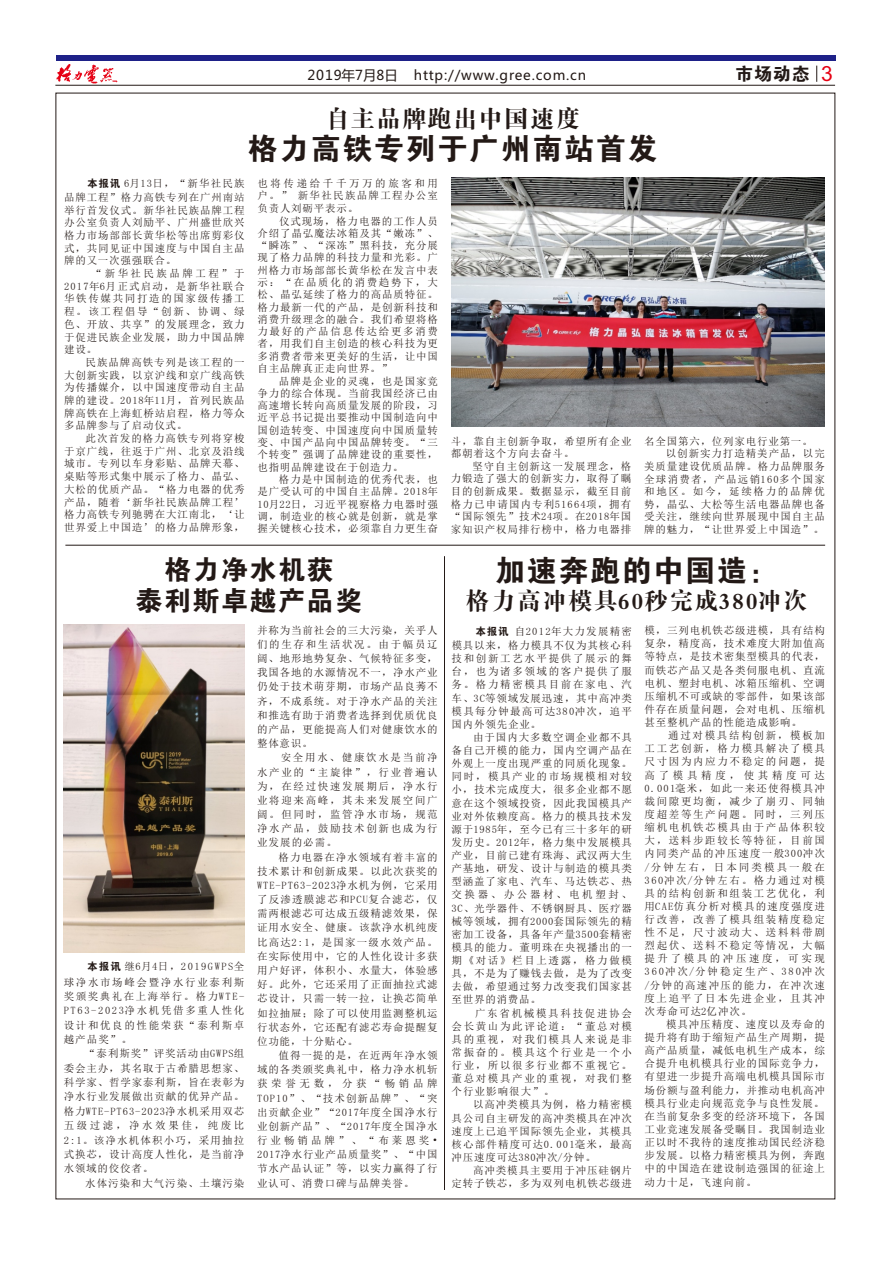
<style>
.page{position:relative;width:893px;height:1263px;background:#fff}
.page>*{position:absolute;margin:0;border:0;box-sizing:border-box;transform-origin:0 0}
.t1{font:30px "FZDHTJW GB1 0";letter-spacing:.055em;color:#231916}
.t2{font:27px/30.8px "FZDHTJW GB1 0";letter-spacing:.055em;color:#231916;text-align:center}
.t3{font:24px "FZDBSJW GB1 0";letter-spacing:.065em;color:#231916}
.t4{font:18px "FZDHTJW GB1 0";color:#231916}
.t5{font:13.5px "Microsoft Ya Hei";letter-spacing:.06em;color:#231916}
.t6{font:10.5px/13.2px "Sim Sun";letter-spacing:.08em;color:#231916;text-align:justify}
.t7{font:10.5px/15.9px "Sim Sun";letter-spacing:.16em;color:#231916;text-align:right}
.t8{font:10.5px "Sim Sun";letter-spacing:.115em;color:#231916}
.s1{font-family:"Arial";font-size:21px;color:#e60013}
.s2{font-family:"FZDHTJW GB1 0"}
</style>
<div class="page">
<div style="left:56px;top:56px;width:779px;height:5px;background:#1e2188"></div>
<hr style="left:65px;top:545px;width:760px;height:1px;background:#231916">
<hr style="left:55px;top:85px;width:780px;height:1px;background:#231916">
<svg style="left:816px;top:66px;width:1px;height:16px"></svg>
<img style="left:57px;top:64px;width:60px;height:19px">
<hr style="left:444px;top:556px;width:1px;height:634px;background:#231916">
<img style="left:451px;top:177px;width:374px;height:250px">
<img style="left:64px;top:625px;width:180px;height:328px">
<p class="t5" style="left:308px;top:69px;width:280px">2019年7月8日 http://www.gree.com.cn</p>
<h3 class="t4" style="left:735px;top:64px;width:99px">市场动态 <span class="s1">3</span></h3>
<h3 class="t3" style="left:325px;top:106px;width:256px">自主品牌跑出中国速度</h3>
<h1 class="t1" style="left:248px;top:132px;width:411px">格力高铁专列于广州南站首发</h1>
<p class="t6" style="left:64px;top:176px;width:182px;line-height:14px;text-align:right"><span class="s2">本报讯</span> 6月13日，“新华社民族<br>品牌工程”格力高铁专列在广州南站</p>
<p class="t6" style="left:64px;top:203px;width:182px;line-height:12.8px">举行首发仪式。新华社民族品牌工程办公室负责人刘励平、广州盛世欣兴格力市场部部长黄华松等出席剪彩仪式，共同见证中国速度与中国自主品牌的又一次强强联合。</p>
<p class="t6" style="left:64px;top:267px;width:182px;line-height:12.8px;text-indent:28px">“新华社民族品牌工程”于2017年6月正式启动，是新华社联合华铁传媒共同打造的国家级传播工程。该工程倡导“创新、协调、绿色、开放、共享”的发展理念，致力于促进民族企业发展，助力中国品牌建设。</p>
<p class="t6" style="left:64px;top:356px;width:182px;line-height:12.8px;text-indent:22px">民族品牌高铁专列是该工程的一大创新实践，以京沪线和京广线高铁为传播媒介，以中国速度带动自主品牌的建设。2018年11月，首列民族品牌高铁在上海虹桥站启程，格力等众多品牌参与了启动仪式。</p>
<p class="t6" style="left:64px;top:432px;width:182px;line-height:12.8px;text-indent:22px">此次首发的格力高铁专列将穿梭于京广线，往返于广州、北京及沿线城市。专列以车身彩贴、品牌天幕、桌贴等形式集中展示了格力、晶弘、大松的优质产品。“格力电器的优秀产品，随着‘新华社民族品牌工程’格力高铁专列驰骋在大江南北，‘让世界爱上中国造’的格力品牌形象，</p>
<p class="t6" style="left:257px;top:176px;width:182px;line-height:12.8px">也将传递给千千万万的旅客和用户。” 新华社民族品牌工程办公室负责人刘砺平表示。</p>
<p class="t6" style="left:257px;top:215px;width:182px;line-height:12.3px;text-indent:22px">仪式现场，格力电器的工作人员介绍了晶弘魔法冰箱及其“嫩冻”、“瞬冻”、“深冻”黑科技，充分展现了格力品牌的科技力量和光彩。广州格力市场部部长黄华松在发言中表示：“在品质化的消费趋势下，大松、晶弘延续了格力的高品质特征。格力最新一代的产品，是创新科技和消费升级理念的融合。我们希望将格力最好的产品信息传达给更多消费者，用我们自主创造的核心科技为更多消费者带来更美好的生活，让中国自主品牌真正走向世界。”</p>
<p class="t6" style="left:257px;top:375px;width:182px;line-height:12.3px;text-indent:22px">品牌是企业的灵魂，也是国家竞争力的综合体现。当前我国经济已由高速增长转向高质量发展的阶段，习近平总书记提出要推动中国制造向中国创造转变、中国速度向中国质量转变、中国产品向中国品牌转变。“三个转变”强调了品牌建设的重要性，也指明品牌建设在于创造力。</p>
<p class="t6" style="left:257px;top:473px;width:182px;line-height:12.3px;text-indent:22px">格力是中国制造的优秀代表，也是广受认可的中国自主品牌。2018年10月22日，习近平视察格力电器时强调，制造业的核心就是创新，就是掌握关键核心技术，必须靠自力更生奋</p>
<p class="t6" style="left:451px;top:435px;width:182px;line-height:12.3px">斗，靠自主创新争取，希望所有企业都朝着这个方向去奋斗。</p>
<p class="t6" style="left:451px;top:460px;width:182px;line-height:12.6px;text-indent:22px">坚守自主创新这一发展理念，格力锻造了强大的创新实力，取得了瞩目的创新成果。数据显示，截至目前格力已申请国内专利51664项，拥有“国际领先”技术24项。在2018年国家知识产权局排行榜中，格力电器排</p>
<p class="t6" style="left:644px;top:434px;width:170px">名全国第六，位列家电行业第一。</p>
<p class="t6" style="left:666px;top:447px;width:161px">以创新实力打造精美产品，以完</p>
<p class="t6" style="left:644px;top:460px;width:182px">美质量建设优质品牌。格力品牌服务</p>
<p class="t8" style="left:644px;top:474px;width:182px">全球消费者，产品远销160多个国家</p>
<p class="t7" style="left:644px;top:483px;width:182px">和地区。如今，延续格力的品牌优</p>
<p class="t6" style="left:644px;top:497px;width:182px">势，晶弘、大松等生活电器品牌也备</p>
<p class="t6" style="left:644px;top:510px;width:182px">受关注，继续向世界展现中国自主品</p>
<p class="t6" style="left:644px;top:523px;width:181px">牌的魅力，“让世界爱上中国造”。</p>
<h2 class="t2" style="left:136px;top:555px;width:228px">格力净水机获<br>泰利斯卓越产品奖</h2>
<h1 class="t1" style="left:495px;top:554px;width:285px">加速奔跑的中国造：</h1>
<h3 class="t3" style="left:466px;top:588px;width:343px">格力高冲模具60秒完成380冲次</h3>
<p class="t7" style="left:64px;top:958px;width:182px"><span class="s2">本报讯</span>继6月4日，2019GWPS全<br>球净水市场峰会暨净水行业泰利斯</p>
<p class="t6" style="left:64px;top:989px;width:182px;line-height:14.4px">奖颁奖典礼在上海举行。格力WTE-PT63-2023净水机凭借多重人性化设计和优良的性能荣获“泰利斯卓越产品奖”。</p>
<p class="t6" style="left:64px;top:1046px;width:182px;line-height:14.4px;text-indent:22px">“泰利斯奖”评奖活动由GWPS组委会主办，其名取于古希腊思想家、科学家、哲学家泰利斯，旨在表彰为净水行业发展做出贡献的优异产品。格力WTE-PT63-2023净水机采用双芯五级过滤，净水效果佳，纯废比2:1。该净水机体积小巧，采用抽拉式换芯，设计高度人性化，是当前净水领域的佼佼者。</p>
<p class="t6" style="left:85px;top:1176px;width:161px">水体污染和大气污染、土壤污染</p>
<p class="t6" style="left:257px;top:623px;width:182px;line-height:14.2px">并称为当前社会的三大污染，关乎人们的生存和生活状况。由于幅员辽阔、地形地势复杂、气候特征多变，我国各地的水源情况不一，净水产业仍处于技术萌芽期，市场产品良莠不齐，不成系统。对于净水产品的关注和推选有助于消费者选择到优质优良的产品，更能提高人们对健康饮水的整体意识。</p>
<p class="t6" style="left:257px;top:750px;width:182px;line-height:14.2px;text-indent:24px">安全用水、健康饮水是当前净水产业的“主旋律”，行业普遍认为，在经过快速发展期后，净水行业将迎来高峰，其未来发展空间广阔。但同时，监管净水市场，规范净水产品，鼓励技术创新也成为行业发展的必需。</p>
<p class="t6" style="left:257px;top:850px;width:182px;line-height:14.1px;text-indent:22px">格力电器在净水领域有着丰富的技术累计和创新成果。以此次获奖的WTE-PT63-2023净水机为例，它采用了反渗透膜滤芯和PCU复合滤芯，仅需两根滤芯可达成五级精滤效果，保证用水安全、健康。该款净水机纯废比高达2:1，是国家一级水效产品。在实际使用中，它的人性化设计多获用户好评，体积小、水量大，体验感好。此外，它还采用了正面抽拉式滤芯设计，只需一转一拉，让换芯简单如拉抽屉；除了可以使用监测整机运行状态外，它还配有滤芯寿命提醒复位功能，十分贴心。</p>
<p class="t6" style="left:257px;top:1048px;width:182px;line-height:14.1px;text-indent:22px">值得一提的是，在近两年净水领域的各类颁奖典礼中，格力净水机斩获荣誉无数，分获“畅销品牌TOP10”、“技术创新品牌”、“突出贡献企业”“2017年度全国净水行业创新产品”、“2017年度全国净水行业畅销品牌”、“布莱恩奖• 2017净水行业产品质量奖”、“中国节水产品认证”等，以实力赢得了行业认可、消费口碑与品牌美誉。</p>
<p class="t6" style="left:452px;top:624px;width:182px;line-height:14.4px;text-align:right"><span class="s2">本报讯</span>自2012年大力发展精密<br>模具以来，格力模具不仅为其核心科</p>
<p class="t6" style="left:452px;top:652px;width:182px">技和创新工艺水平提供了展示的舞台，也为诸多领域的客户提供了服务。格力精密模具目前在家电、汽车、3C等领域发展迅速，其中高冲类模具每分钟最高可达380冲次，追平国内外领先企业。</p>
<p class="t6" style="left:452px;top:730px;width:182px;text-indent:22px">由于国内大多数空调企业都不具备自己开模的能力，国内空调产品在外观上一度出现严重的同质化现象。同时，模具产业的市场规模相对较小，技术完成度大，很多企业都不愿意在这个领域投资，因此我国模具产业对外依赖度高。格力的模具技术发源于1985年，至今已有三十多年的研发历史。2012年，格力集中发展模具产业，目前已建有珠海、武汉两大生产基地，研发、设计与制造的模具类型涵盖了家电、汽车、马达铁芯、热交换器、办公器材、电机塑封、3C、光学器件、不锈钢厨具、医疗器械等领域，拥有2000套国际领先的精密加工设备，具备年产量3500套精密模具的能力。董明珠在央视播出的一期《对话》栏目上透露，格力做模具，不是为了赚钱去做，是为了改变去做，希望通过努力改变我们国家甚至世界的消费品。</p>
<p class="t6" style="left:451px;top:1006px;width:182px;text-indent:24px">广东省机械模具科技促进协会会长黄山为此评论道：“董总对模具的重视，对我们模具人来说是非常振奋的。模具这个行业是一个小行业，所以很多行业都不重视它。董总对模具产业的重视，对我们整个行业影响很大”。</p>
<p class="t6" style="left:451px;top:1098px;width:182px;text-indent:22px">以高冲类模具为例，格力精密模具公司自主研发的高冲类模具在冲次速度上已追平国际领先企业，其模具核心部件精度可达0.001毫米，最高冲压速度可达380冲次/分钟。</p>
<p class="t6" style="left:451px;top:1164px;width:182px;text-align:right">高冲类模具主要用于冲压硅钢片<br>定转子铁芯，多为双列电机铁芯级进</p>
<p class="t6" style="left:645px;top:624px;width:182px">模，三列电机铁芯级进模，具有结构复杂，精度高，技术难度大附加值高等特点，是技术密集型模具的代表，而铁芯产品又是各类伺服电机、直流电机、塑封电机、冰箱压缩机、空调压缩机不可或缺的零部件，如果该部件存在质量问题，会对电机、压缩机甚至整机产品的性能造成影响。</p>
<p class="t6" style="left:644px;top:729px;width:182px;text-indent:24px">通过对模具结构创新，模板加工工艺创新，格力模具解决了模具尺寸因为内应力不稳定的问题，提高了模具精度，使其精度可达0.001毫米，如此一来还使得模具冲裁间隙更均衡，减少了崩刃、同轴度超差等生产问题。同时，三列压缩机电机铁芯模具由于产品体积较大，送料步距较长等特征，目前国内同类产品的冲压速度一般300冲次/分钟左右，日本同类模具一般在360冲次/分钟左右。格力通过对模具的结构创新和组装工艺优化，利用CAE仿真分析对模具的速度强度进行改善，改善了模具组装精度稳定性不足，尺寸波动大、送料料带剧烈起伏、送料不稳定等情况，大幅提升了模具的冲压速度，可实现360冲次/分钟稳定生产、380冲次/分钟的高速冲压的能力，在冲次速度上追平了日本先进企业，且其冲次寿命可达2亿冲次。</p>
<p class="t6" style="left:644px;top:1017px;width:182px;text-indent:22px">模具冲压精度、速度以及寿命的提升将有助于缩短产品生产周期，提高产品质量，减低电机生产成本，综合提升电机模具行业的国际竞争力，有望进一步提升高端电机模具国际市场份额与盈利能力，并推动电机高冲模具行业走向规范竞争与良性发展。在当前复杂多变的经济环境下，各国工业竞速发展备受瞩目。我国制造业正以时不我待的速度推动国民经济稳步发展。以格力精密模具为例，奔跑中的中国造在建设制造强国的征途上动力十足，飞速向前。</p>
</div>
